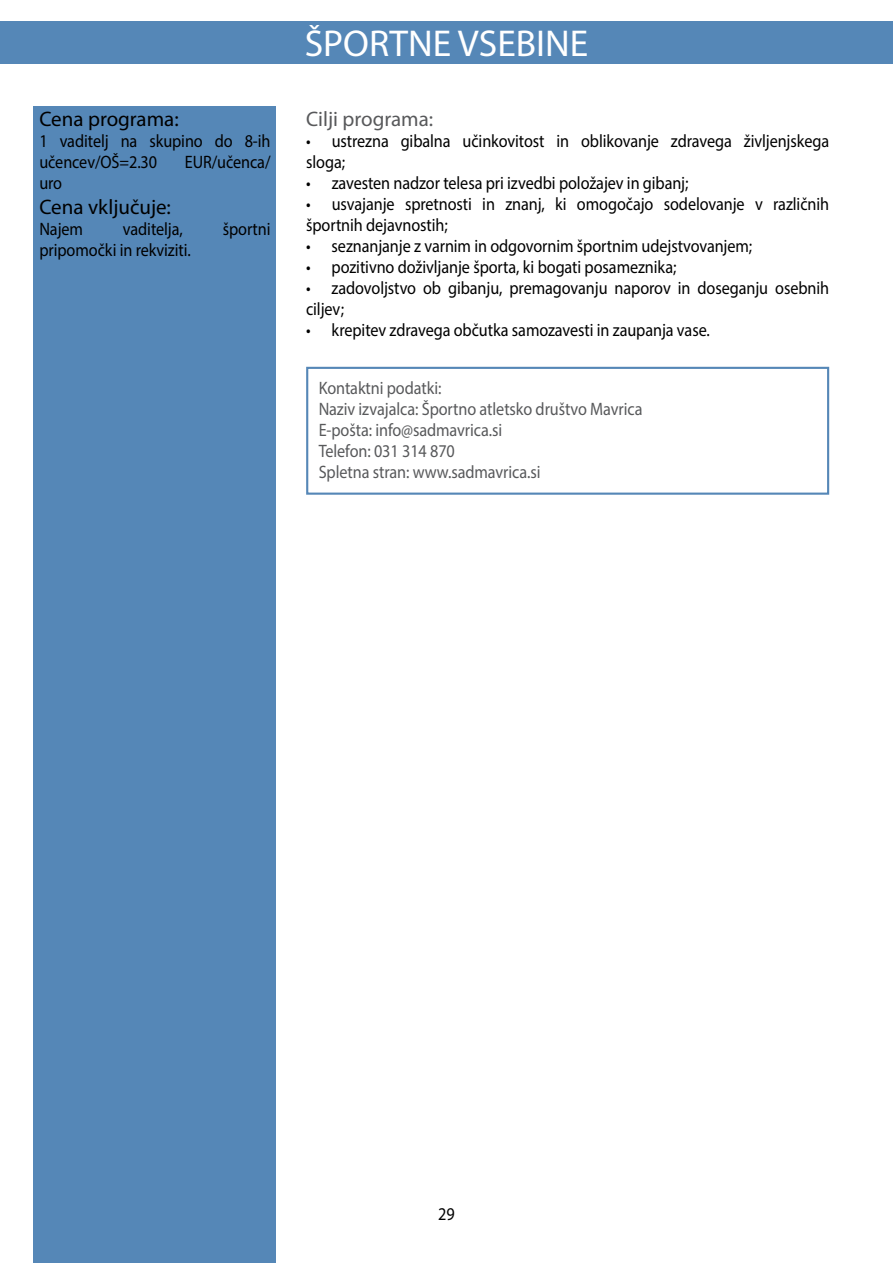
<style>
.page{position:relative;width:893px;height:1263px;background:#fff}
.page>*{position:absolute;margin:0;border:0;box-sizing:border-box;transform-origin:0 0}
.t1{font:37.5px "Myriad Pro";color:#fff}
.t2{font:21px "Myriad Pro";color:#000}
.t3{font:21px "Myriad Pro";color:#58595b}
.t4{font:18px/21px "Myriad Pro";letter-spacing:-.005em;color:#000;scale:.9 1}
.t5{font:18px/21px "Myriad Pro";letter-spacing:-.005em;color:#58595b;scale:.9 1}
</style>
<div class="page">
<div style="left:0;top:21px;width:893px;height:43px;background:#5587b7"></div>
<div style="left:306px;top:367px;width:523px;height:128px;border:2px solid #5587b7"></div>
<div style="left:34px;top:106px;width:242px;height:1157px;background:#5587b7"></div>
<p class="t2" style="left:39px;top:106px;width:141px">Cena programa:</p>
<p class="t4" style="left:39px;top:130px;width:258px">1 vaditelj na skupino do 8-ih učencev/OŠ=2.30</p>
<p class="t4" style="left:185px;top:151px;width:97px">EUR/učenca/</p>
<p class="t4" style="left:39px;top:172px;width:27px">uro</p>
<p class="t2" style="left:39px;top:194px;width:133px">Cena vključuje:</p>
<p class="t4" style="left:39px;top:218px;width:50px">Najem</p>
<p class="t4" style="left:123px;top:218px;width:68px">vaditelja,</p>
<p class="t4" style="left:223px;top:218px;width:55px">športni</p>
<p class="t4" style="left:39px;top:239px;width:170px">pripomočki in rekviziti.</p>
<h1 class="t1" style="left:305px;top:20px;width:285px">ŠPORTNE VSEBINE</h1>
<p class="t3" style="left:306px;top:106px;width:129px">Cilji programa:</p>
<p class="t4" style="left:306px;top:130px;width:583px">• ustrezna gibalna učinkovitost in oblikovanje zdravega življenjskega sloga;</p>
<p class="t4" style="left:306px;top:172px;width:426px">• zavesten nadzor telesa pri izvedbi položajev in gibanj;</p>
<p class="t4" style="left:306px;top:193px;width:583px">• usvajanje spretnosti in znanj, ki omogočajo sodelovanje v različnih športnih dejavnostih;</p>
<p class="t4" style="left:306px;top:235px;width:497px">• seznanjanje z varnim in odgovornim športnim udejstvovanjem;</p>
<p class="t4" style="left:306px;top:256px;width:413px">• pozitivno doživljanje športa, ki bogati posameznika;</p>
<p class="t4" style="left:306px;top:277px;width:583px">• zadovoljstvo ob gibanju, premagovanju naporov in doseganju osebnih ciljev;</p>
<p class="t4" style="left:306px;top:319px;width:450px">• krepitev zdravega občutka samozavesti in zaupanja vase.</p>
<p class="t5" style="left:319px;top:377px;width:361px">Kontaktni podatki:<br>Naziv izvajalca: Športno atletsko društvo Mavrica<br>E-pošta: info@sadmavrica.si<br>Telefon: 031 314 870<br>Spletna stran: www.sadmavrica.si</p>
<p class="t4" style="left:438px;top:1203px;width:20px">29</p>
</div>
